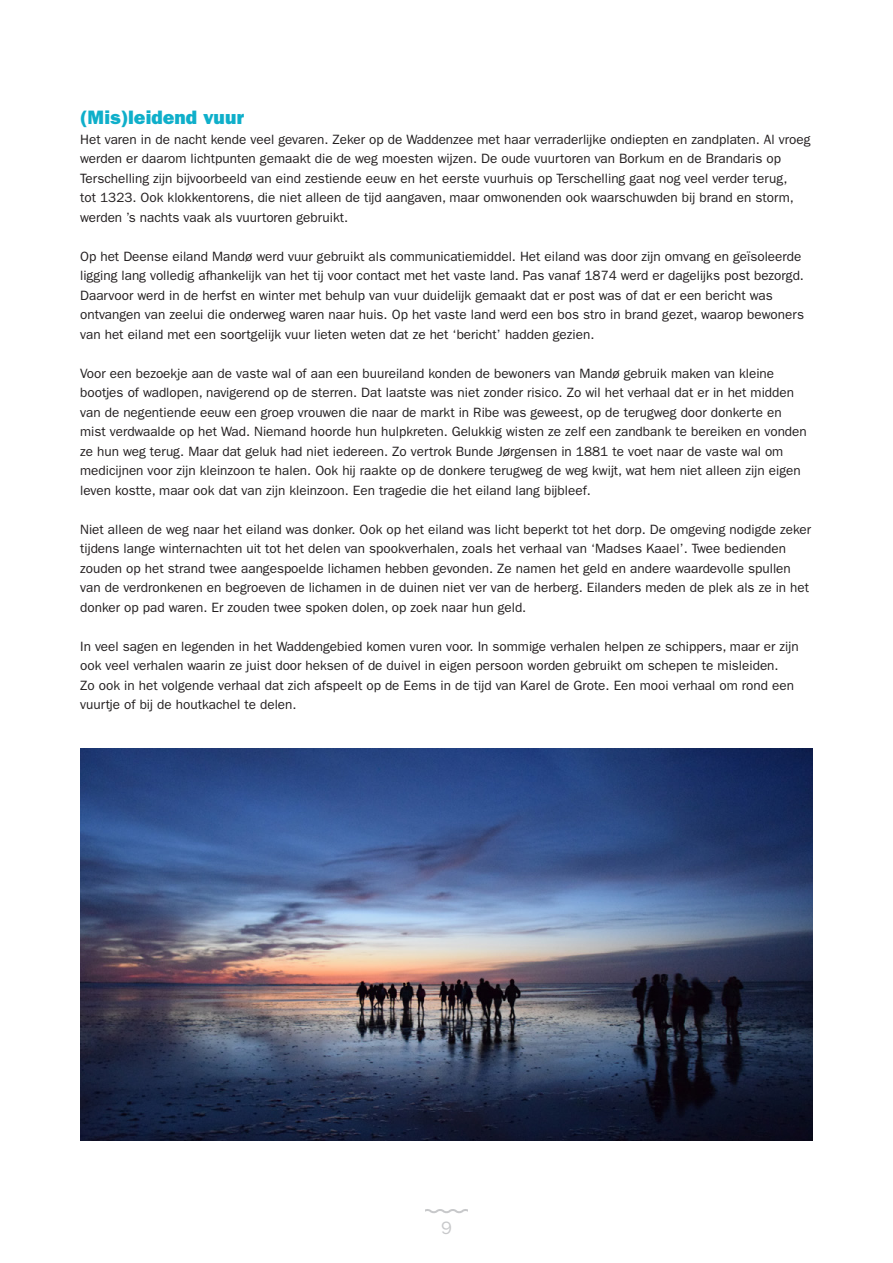
<style>
.page{position:relative;width:893px;height:1263px;background:#fff}
.page>*{position:absolute;margin:0;border:0;box-sizing:border-box;transform-origin:0 0}
.H2_Tussenkop_13{font:19.5px "ITC Franklin Gothic Std Hvy";color:#0fafca}
.t1{font:18px "ITC Franklin Gothic Std";color:#c7c8ca}
.t2{font:13.5px/19.5px "ITC Franklin Gothic Std";color:#231f20}
</style>
<div class="page">
<svg style="left:425px;top:1209px;width:43px;height:5px"></svg>
<img style="left:80px;top:748px;width:733px;height:392px">
<p class="H2_Tussenkop_13" style="left:80px;top:106px;width:166px">(Mis)leidend vuur</p>
<p class="t2" style="left:80px;top:129px;width:732px">Het varen in de nacht kende veel gevaren. Zeker op de Waddenzee met haar verraderlijke ondiepten en zandplaten. Al vroeg werden er daarom lichtpunten gemaakt die de weg moesten wijzen. De oude vuurtoren van Borkum en de Brandaris op Terschelling zijn bijvoorbeeld van eind zestiende eeuw en het eerste vuurhuis op Terschelling gaat nog veel verder terug,<br>tot 1323. Ook klokkentorens, die niet alleen de tijd aangaven, maar omwonenden ook waarschuwden bij brand en storm, werden ’s nachts vaak als vuurtoren gebruikt.</p>
<p class="t2" style="left:80px;top:246px;width:725px">Op het Deense eiland Mandø werd vuur gebruikt als communicatiemiddel. Het eiland was door zijn omvang en geïsoleerde ligging lang volledig afhankelijk van het tij voor contact met het vaste land. Pas vanaf 1874 werd er dagelijks post bezorgd.<br>Daarvoor werd in de herfst en winter met behulp van vuur duidelijk gemaakt dat er post was of dat er een bericht was ontvangen van zeelui die onderweg waren naar huis. Op het vaste land werd een bos stro in brand gezet, waarop bewoners van het eiland met een soortgelijk vuur lieten weten dat ze het ‘bericht’ hadden gezien.</p>
<p class="t2" style="left:80px;top:363px;width:728px">Voor een bezoekje aan de vaste wal of aan een buureiland konden de bewoners van Mandø gebruik maken van kleine bootjes of wadlopen, navigerend op de sterren. Dat laatste was niet zonder risico. Zo wil het verhaal dat er in het midden van de negentiende eeuw een groep vrouwen die naar de markt in Ribe was geweest, op de terugweg door donkerte en mist verdwaalde op het Wad. Niemand hoorde hun hulpkreten. Gelukkig wisten ze zelf een zandbank te bereiken en vonden ze hun weg terug. Maar dat geluk had niet iedereen. Zo vertrok Bunde Jørgensen in 1881 te voet naar de vaste wal om medicijnen voor zijn kleinzoon te halen. Ook hij raakte op de donkere terugweg de weg kwijt, wat hem niet alleen zijn eigen leven kostte, maar ook dat van zijn kleinzoon. Een tragedie die het eiland lang bijbleef.</p>
<p class="t2" style="left:80px;top:519px;width:732px">Niet alleen de weg naar het eiland was donker. Ook op het eiland was licht beperkt tot het dorp. De omgeving nodigde zeker tijdens lange winternachten uit tot het delen van spookverhalen, zoals het verhaal van ‘Madses Kaael’. Twee bedienden zouden op het strand twee aangespoelde lichamen hebben gevonden. Ze namen het geld en andere waardevolle spullen van de verdronkenen en begroeven de lichamen in de duinen niet ver van de herberg. Eilanders meden de plek als ze in het donker op pad waren. Er zouden twee spoken dolen, op zoek naar hun geld.</p>
<p class="t2" style="left:80px;top:636px;width:720px">In veel sagen en legenden in het Waddengebied komen vuren voor. In sommige verhalen helpen ze schippers, maar er zijn ook veel verhalen waarin ze juist door heksen of de duivel in eigen persoon worden gebruikt om schepen te misleiden.<br>Zo ook in het volgende verhaal dat zich afspeelt op de Eems in de tijd van Karel de Grote. Een mooi verhaal om rond een vuurtje of bij de houtkachel te delen.</p>
<h2 class="t1" style="left:441px;top:1217px;width:12px">9</h2>
</div>
